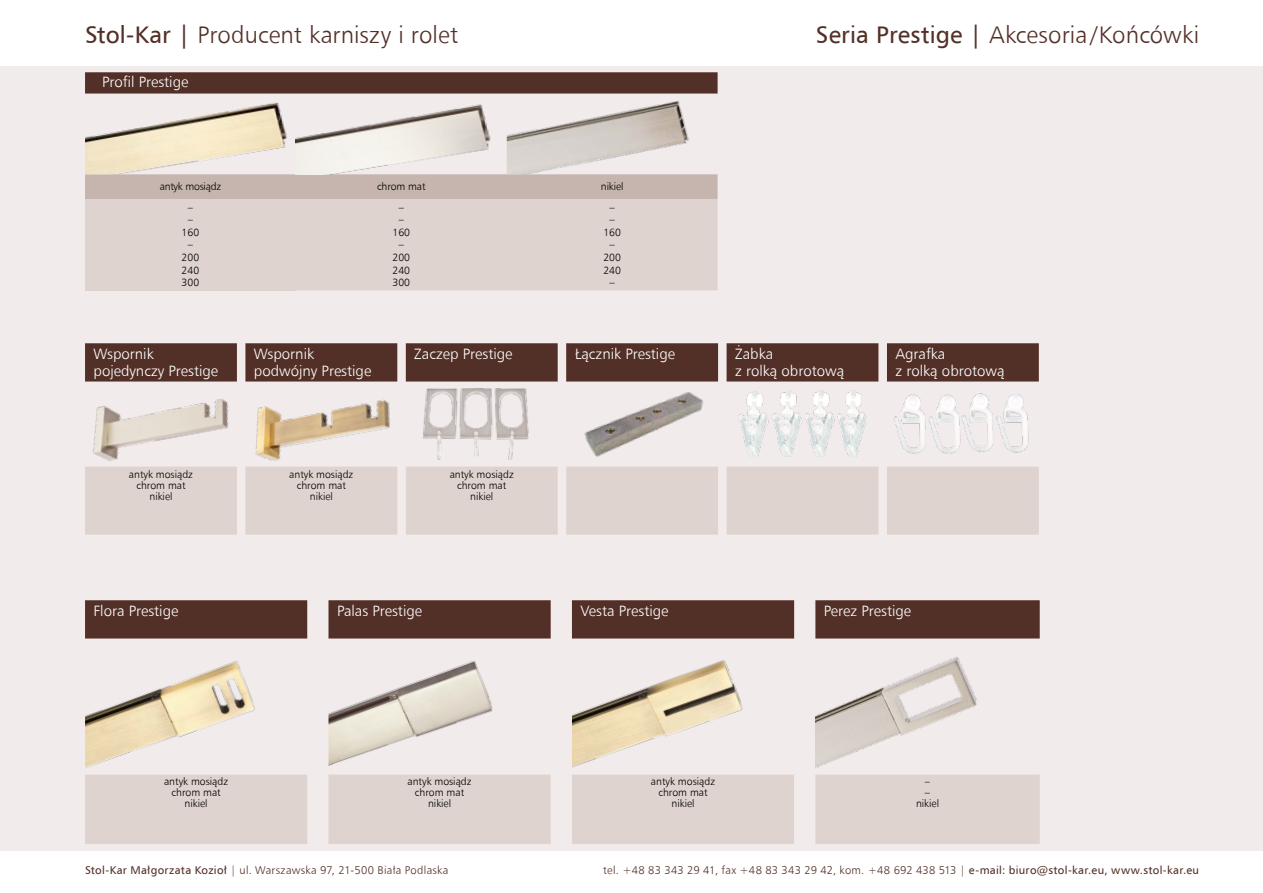
<style>
.page{position:relative;width:1263px;height:893px;background:#fff}
.page>*{position:absolute;margin:0;border:0;box-sizing:border-box;transform-origin:0 0}
.t1{font:24px "Humnst 777 Lt EU";letter-spacing:.005em;color:#533027}
.t2{font:15px/16.5px "Humnst 777 Lt EU";color:#fff}
.t3{font:11.25px "Humnst 777 Lt EU";letter-spacing:.02em;color:#533027}
.t4{font:10.5px/12.6px "Humnst 777 Lt EU";color:#000;text-align:center}
.t5{font:10.5px "Humnst 777 Lt EU";letter-spacing:-.02em;color:#000}
.s1{font-family:"Humnst 777 EU"}
</style>
<div class="page">
<div style="left:0;top:66px;width:1263px;height:784px;background:#f1eceb"></div>
<svg style="left:85px;top:72px;width:633px;height:22px;background:#58362d"></svg>
<svg style="left:85px;top:174px;width:633px;height:116px;background:#d8ccc8"></svg>
<img style="left:85px;top:102px;width:211px;height:72px">
<img style="left:296px;top:104px;width:195px;height:70px">
<img style="left:507px;top:100px;width:182px;height:74px">
<svg style="left:85px;top:343px;width:954px;height:39px;background:#5d3c33"></svg>
<div style="left:85px;top:467px;width:954px;height:68px;background:#ded3cf"></div>
<img style="left:92px;top:399px;width:137px;height:62px">
<img style="left:255px;top:399px;width:135px;height:62px">
<img style="left:423px;top:388px;width:106px;height:72px">
<img style="left:584px;top:392px;width:119px;height:65px">
<img style="left:738px;top:390px;width:129px;height:67px">
<img style="left:894px;top:393px;width:135px;height:61px">
<svg style="left:85px;top:600px;width:955px;height:38px;background:#5e3d35"></svg>
<div style="left:85px;top:775px;width:955px;height:69px;background:#ded3cf"></div>
<img style="left:85px;top:661px;width:170px;height:108px">
<img style="left:328px;top:660px;width:165px;height:106px">
<img style="left:572px;top:660px;width:171px;height:108px">
<img style="left:815px;top:656px;width:162px;height:112px">
<h1 class="t1" style="left:85px;top:20px;width:374px"><span class="s1">Stol-Kar |</span> Producent karniszy i rolet</h1>
<h1 class="t1" style="left:816px;top:20px;width:385px"><span class="s1">Seria Prestige |</span> Akcesoria /Końcówki</h1>
<h2 class="t2" style="left:102px;top:73px;width:88px">Profil Prestige</h2>
<p class="t5" style="left:160px;top:180px;width:63px">antyk mosiądz</p>
<p class="t4" style="left:377px;top:180px;width:50px">chrom mat</p>
<p class="t4" style="left:601px;top:180px;width:24px">nikiel</p>
<p class="t4" style="left:182px;top:200px;width:19px">–<br>–<br>160 –<br>200<br>240<br>300</p>
<p class="t4" style="left:392px;top:200px;width:19px">–<br>–<br>160 –<br>200<br>240<br>300</p>
<p class="t4" style="left:603px;top:200px;width:19px">–<br>–<br>160 –<br>200<br>240 –</p>
<h2 class="t2" style="left:94px;top:345px;width:126px">Wspornik pojedynczy Prestige</h2>
<h2 class="t2" style="left:254px;top:345px;width:119px">Wspornik podwójny Prestige</h2>
<h2 class="t2" style="left:414px;top:345px;width:100px">Zaczep Prestige</h2>
<h2 class="t2" style="left:575px;top:345px;width:102px">Łącznik Prestige</h2>
<h2 class="t2" style="left:735px;top:345px;width:111px">Żabka<br>z rolką obrotową</h2>
<h2 class="t2" style="left:895px;top:345px;width:111px">Agrafka<br>z rolką obrotową</h2>
<p class="t4" style="left:129px;top:469px;width:66px;line-height:10.9px">antyk mosiądz chrom mat nikiel</p>
<p class="t4" style="left:289px;top:469px;width:66px;line-height:10.9px">antyk mosiądz chrom mat nikiel</p>
<p class="t4" style="left:450px;top:469px;width:66px;line-height:10.9px">antyk mosiądz chrom mat nikiel</p>
<h2 class="t2" style="left:94px;top:602px;width:86px">Flora Prestige</h2>
<h2 class="t2" style="left:337px;top:602px;width:87px">Palas Prestige</h2>
<h2 class="t2" style="left:580px;top:602px;width:90px">Vesta Prestige</h2>
<h2 class="t2" style="left:824px;top:602px;width:89px">Perez Prestige</h2>
<p class="t4" style="left:164px;top:776px;width:66px;line-height:10.9px">antyk mosiądz chrom mat nikiel</p>
<p class="t4" style="left:407px;top:776px;width:66px;line-height:10.9px">antyk mosiądz chrom mat nikiel</p>
<p class="t4" style="left:651px;top:776px;width:66px;line-height:10.9px">antyk mosiądz chrom mat nikiel</p>
<p class="t4" style="left:916px;top:776px;width:24px;line-height:10.9px">–<br>– nikiel</p>
<p class="t3" style="left:85px;top:863px;width:365px"><span class="s1">Stol-Kar Małgorzata Kozioł</span> | ul. Warszawska 97, 21-500 Biała Podlaska</p>
<p class="t3" style="left:603px;top:863px;width:597px">tel. +48 83 343 29 41, fax +48 83 343 29 42, kom. +48 692 438 513 | <span class="s1">e-mail: biuro@stol-kar.eu, www.stol-kar.eu</span></p>
</div>
